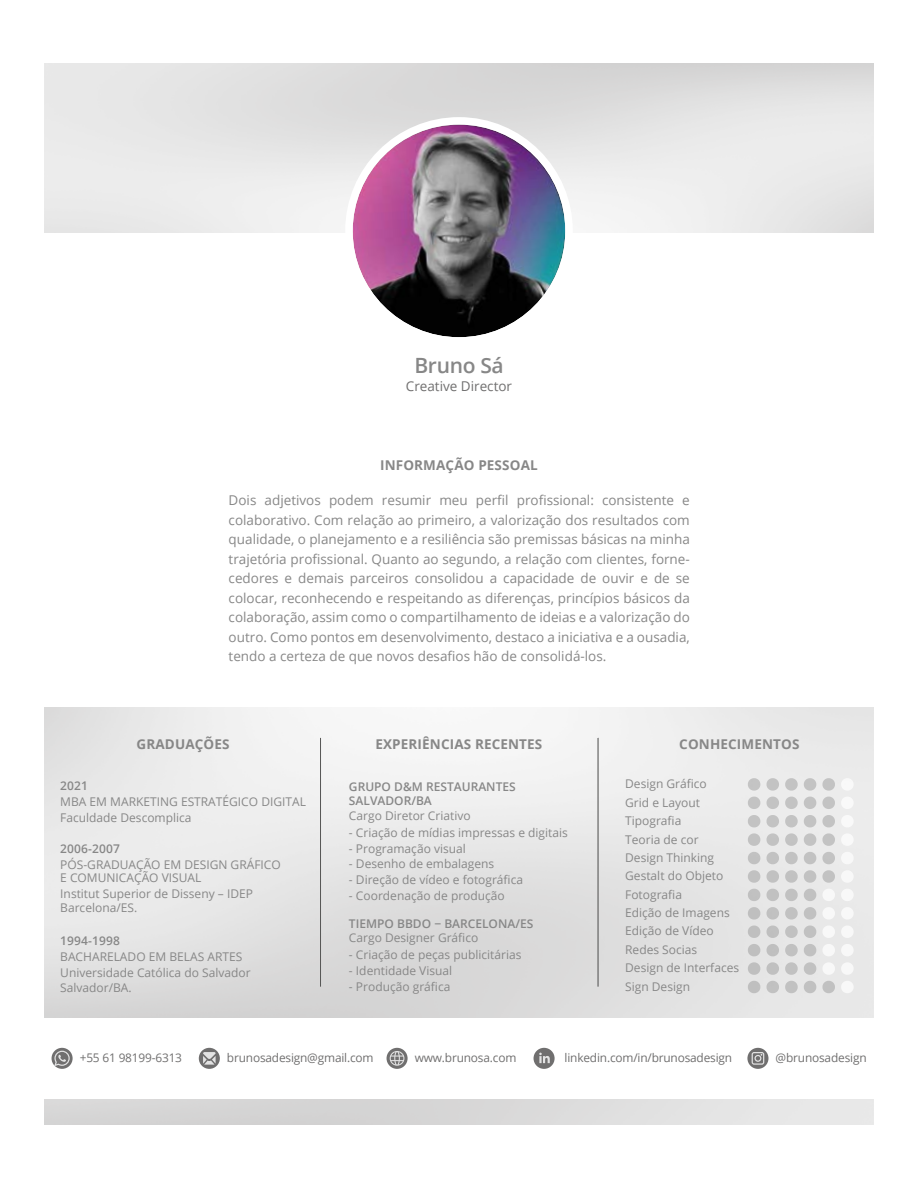
<style>
.page{position:relative;width:918px;height:1188px;background:#fff}
.page>*{position:absolute;margin:0;border:0;box-sizing:border-box;transform-origin:0 0}
.t1{font:600 21px "Open Sans";letter-spacing:-.015em;color:#878787}
.t2{font:13.5px/19.5px "Open Sans";color:#878787;text-align:justify}
.t3{font:700 13.5px "Open Sans";letter-spacing:.01em;color:#878787}
.t4{font:13.5px "Open Sans";color:#706f6f}
.t5{font:12px/18.3px "Open Sans";color:#878787}
.t6{font:600 12px/14.2px "Open Sans";color:#878787}
.t7{font:11.85px "Open Sans";letter-spacing:-.015em;color:#706f6f}
</style>
<div class="page">
<hr style="left:320px;top:738px;width:1px;height:249px;background:#575756">
<hr style="left:598px;top:738px;width:1px;height:249px;background:#575756">
<svg style="left:52px;top:1048px;width:21px;height:21px"></svg>
<svg style="left:54px;top:1051px;width:16px;height:15px"></svg>
<div style="left:199px;top:1048px;width:21px;height:21px;background:#706f6f;border-radius:50%"></div>
<svg style="left:203px;top:1052px;width:13px;height:13px"></svg>
<div style="left:534px;top:1048px;width:21px;height:21px;background:#706f6f;border-radius:11px"></div>
<svg style="left:539px;top:1053px;width:11px;height:10px"></svg>
<svg style="left:387px;top:1048px;width:21px;height:21px"></svg>
<svg style="left:390px;top:1051px;width:14px;height:15px"></svg>
<svg style="left:747px;top:1048px;width:21px;height:21px"></svg>
<svg style="left:752px;top:1052px;width:12px;height:13px"></svg>
<svg style="left:345px;top:117px;width:228px;height:220px"></svg>
<svg style="left:841px;top:778px;width:13px;height:13px"></svg>
<svg style="left:841px;top:797px;width:13px;height:12px"></svg>
<svg style="left:841px;top:815px;width:13px;height:12px"></svg>
<svg style="left:841px;top:833px;width:13px;height:13px"></svg>
<svg style="left:841px;top:852px;width:13px;height:12px"></svg>
<svg style="left:841px;top:870px;width:13px;height:13px"></svg>
<svg style="left:841px;top:889px;width:13px;height:12px"></svg>
<svg style="left:822px;top:889px;width:13px;height:12px"></svg>
<svg style="left:841px;top:907px;width:13px;height:13px"></svg>
<svg style="left:822px;top:907px;width:13px;height:13px"></svg>
<svg style="left:841px;top:926px;width:13px;height:12px"></svg>
<svg style="left:822px;top:926px;width:13px;height:12px"></svg>
<svg style="left:841px;top:944px;width:13px;height:12px"></svg>
<svg style="left:822px;top:944px;width:13px;height:12px"></svg>
<svg style="left:841px;top:962px;width:13px;height:13px"></svg>
<svg style="left:822px;top:962px;width:13px;height:13px"></svg>
<svg style="left:841px;top:981px;width:13px;height:12px"></svg>
<svg style="left:748px;top:778px;width:12px;height:13px"></svg>
<svg style="left:766px;top:778px;width:13px;height:13px"></svg>
<svg style="left:785px;top:778px;width:13px;height:13px"></svg>
<svg style="left:804px;top:778px;width:12px;height:13px"></svg>
<svg style="left:822px;top:778px;width:13px;height:13px"></svg>
<svg style="left:748px;top:797px;width:12px;height:12px"></svg>
<svg style="left:766px;top:797px;width:13px;height:12px"></svg>
<svg style="left:785px;top:797px;width:13px;height:12px"></svg>
<svg style="left:804px;top:797px;width:12px;height:12px"></svg>
<svg style="left:822px;top:797px;width:13px;height:12px"></svg>
<svg style="left:748px;top:815px;width:12px;height:12px"></svg>
<svg style="left:766px;top:815px;width:13px;height:12px"></svg>
<svg style="left:785px;top:815px;width:13px;height:12px"></svg>
<svg style="left:804px;top:815px;width:12px;height:12px"></svg>
<svg style="left:822px;top:815px;width:13px;height:12px"></svg>
<svg style="left:748px;top:833px;width:12px;height:13px"></svg>
<svg style="left:766px;top:833px;width:13px;height:13px"></svg>
<svg style="left:785px;top:833px;width:13px;height:13px"></svg>
<svg style="left:804px;top:833px;width:12px;height:13px"></svg>
<svg style="left:822px;top:833px;width:13px;height:13px"></svg>
<svg style="left:748px;top:852px;width:12px;height:12px"></svg>
<svg style="left:766px;top:852px;width:13px;height:12px"></svg>
<svg style="left:785px;top:852px;width:13px;height:12px"></svg>
<svg style="left:804px;top:852px;width:12px;height:12px"></svg>
<svg style="left:822px;top:852px;width:13px;height:12px"></svg>
<svg style="left:748px;top:870px;width:12px;height:13px"></svg>
<svg style="left:766px;top:870px;width:13px;height:13px"></svg>
<svg style="left:785px;top:870px;width:13px;height:13px"></svg>
<svg style="left:804px;top:870px;width:12px;height:13px"></svg>
<svg style="left:822px;top:870px;width:13px;height:13px"></svg>
<svg style="left:748px;top:889px;width:12px;height:12px"></svg>
<svg style="left:766px;top:889px;width:13px;height:12px"></svg>
<svg style="left:785px;top:889px;width:13px;height:12px"></svg>
<svg style="left:804px;top:889px;width:12px;height:12px"></svg>
<svg style="left:748px;top:907px;width:12px;height:13px"></svg>
<svg style="left:766px;top:907px;width:13px;height:13px"></svg>
<svg style="left:785px;top:907px;width:13px;height:13px"></svg>
<svg style="left:804px;top:907px;width:12px;height:13px"></svg>
<svg style="left:748px;top:926px;width:12px;height:12px"></svg>
<svg style="left:766px;top:926px;width:13px;height:12px"></svg>
<svg style="left:785px;top:926px;width:13px;height:12px"></svg>
<svg style="left:804px;top:926px;width:12px;height:12px"></svg>
<svg style="left:748px;top:944px;width:12px;height:12px"></svg>
<svg style="left:766px;top:944px;width:13px;height:12px"></svg>
<svg style="left:785px;top:944px;width:13px;height:12px"></svg>
<svg style="left:804px;top:944px;width:12px;height:12px"></svg>
<svg style="left:748px;top:962px;width:12px;height:13px"></svg>
<svg style="left:766px;top:962px;width:13px;height:13px"></svg>
<svg style="left:785px;top:962px;width:13px;height:13px"></svg>
<svg style="left:804px;top:962px;width:12px;height:13px"></svg>
<svg style="left:748px;top:981px;width:12px;height:12px"></svg>
<svg style="left:766px;top:981px;width:13px;height:12px"></svg>
<svg style="left:785px;top:981px;width:13px;height:12px"></svg>
<svg style="left:804px;top:981px;width:12px;height:12px"></svg>
<svg style="left:822px;top:981px;width:13px;height:12px"></svg>
<h1 class="t1" style="left:414px;top:351px;width:91px">Bruno Sá</h1>
<p class="t4" style="left:406px;top:377px;width:108px">Creative Director</p>
<p class="t3" style="left:380px;top:455px;width:159px">INFORMAÇÃO PESSOAL</p>
<p class="t2" style="left:229px;top:490px;width:463px">Dois adjetivos podem resumir meu perfil profissional: consistente e colaborativo. Com relação ao primeiro, a valorização dos resultados com qualidade, o planejamento e a resiliência são premissas básicas na minha trajetória profissional. Quanto ao segundo, a relação com clientes, forne&shy;cedores e demais parceiros consolidou a capacidade de ouvir e de se colocar, reconhecendo e respeitando as diferenças, princípios básicos da colaboração, assim como o compartilhamento de ideias e a valorização do outro. Como pontos em desenvolvimento, destaco a iniciativa e a ousadia, tendo a certeza de que novos desafios hão de consolidá-los.</p>
<p class="t3" style="left:137px;top:734px;width:95px">GRADUAÇÕES</p>
<p class="t3" style="left:375px;top:734px;width:168px">EXPERIÊNCIAS RECENTES</p>
<p class="t6" style="left:60px;top:779px;width:29px">2021</p>
<p class="t5" style="left:60px;top:794px;width:247px;line-height:15.9px">MBA EM MARKETING ESTRATÉGICO DIGITAL<br>Faculdade Descomplica</p>
<p class="t6" style="left:60px;top:841px;width:61px">2006-2007</p>
<p class="t5" style="left:60px;top:858px;width:222px;line-height:12.9px">PÓS-GRADUAÇÃO EM DESIGN GRÁFICO<br>E COMUNICAÇÃO VISUAL</p>
<p class="t5" style="left:60px;top:886px;width:194px;line-height:14.4px">Institut Superior de Disseny – IDEP<br>Barcelona/ES.</p>
<p class="t6" style="left:60px;top:934px;width:61px">1994-1998</p>
<p class="t5" style="left:60px;top:949px;width:192px;line-height:15.9px">BACHARELADO EM BELAS ARTES<br>Universidade Católica do Salvador</p>
<p class="t5" style="left:60px;top:978px;width:73px">Salvador/BA.</p>
<p class="t6" style="left:349px;top:779px;width:168px">GRUPO D&amp;M RESTAURANTES<br>SALVADOR/BA</p>
<p class="t5" style="left:349px;top:806px;width:123px">Cargo Diretor Criativo</p>
<p class="t5" style="left:349px;top:823px;width:220px">- Criação de mídias impressas e digitais</p>
<p class="t5" style="left:349px;top:839px;width:118px">- Programação visual</p>
<p class="t5" style="left:349px;top:855px;width:147px">- Desenho de embalagens</p>
<p class="t5" style="left:349px;top:870px;width:176px">- Direção de vídeo e fotográfica</p>
<p class="t5" style="left:349px;top:886px;width:157px">- Coordenação de produção</p>
<p class="t6" style="left:349px;top:916px;width:186px">TIEMPO BBDO − BARCELONA/ES</p>
<p class="t5" style="left:349px;top:928px;width:131px">Cargo Designer Gráfico</p>
<p class="t5" style="left:349px;top:946px;width:174px">- Criação de peças publicitárias</p>
<p class="t5" style="left:349px;top:961px;width:105px">- Identidade Visual</p>
<p class="t5" style="left:349px;top:977px;width:103px">- Produção gráfica</p>
<p class="t3" style="left:679px;top:734px;width:122px">CONHECIMENTOS</p>
<p class="t5" style="left:625px;top:775px;width:115px">Design Gráfico<br>Grid e Layout<br>Tipografia<br>Teoria de cor<br>Design Thinking<br>Gestalt do Objeto<br>Fotografia<br>Edição de Imagens<br>Edição de Vídeo<br>Redes Socias<br>Design de Interfaces<br>Sign Design</p>
<p class="t7" style="left:80px;top:1050px;width:104px">+55 61 98199-6313</p>
<p class="t7" style="left:227px;top:1050px;width:148px">brunosadesign@gmail.com</p>
<p class="t7" style="left:415px;top:1050px;width:103px">www.brunosa.com</p>
<p class="t7" style="left:565px;top:1050px;width:169px">linkedin.com/in/brunosadesign</p>
<p class="t7" style="left:776px;top:1050px;width:93px">@brunosadesign</p>
</div>
